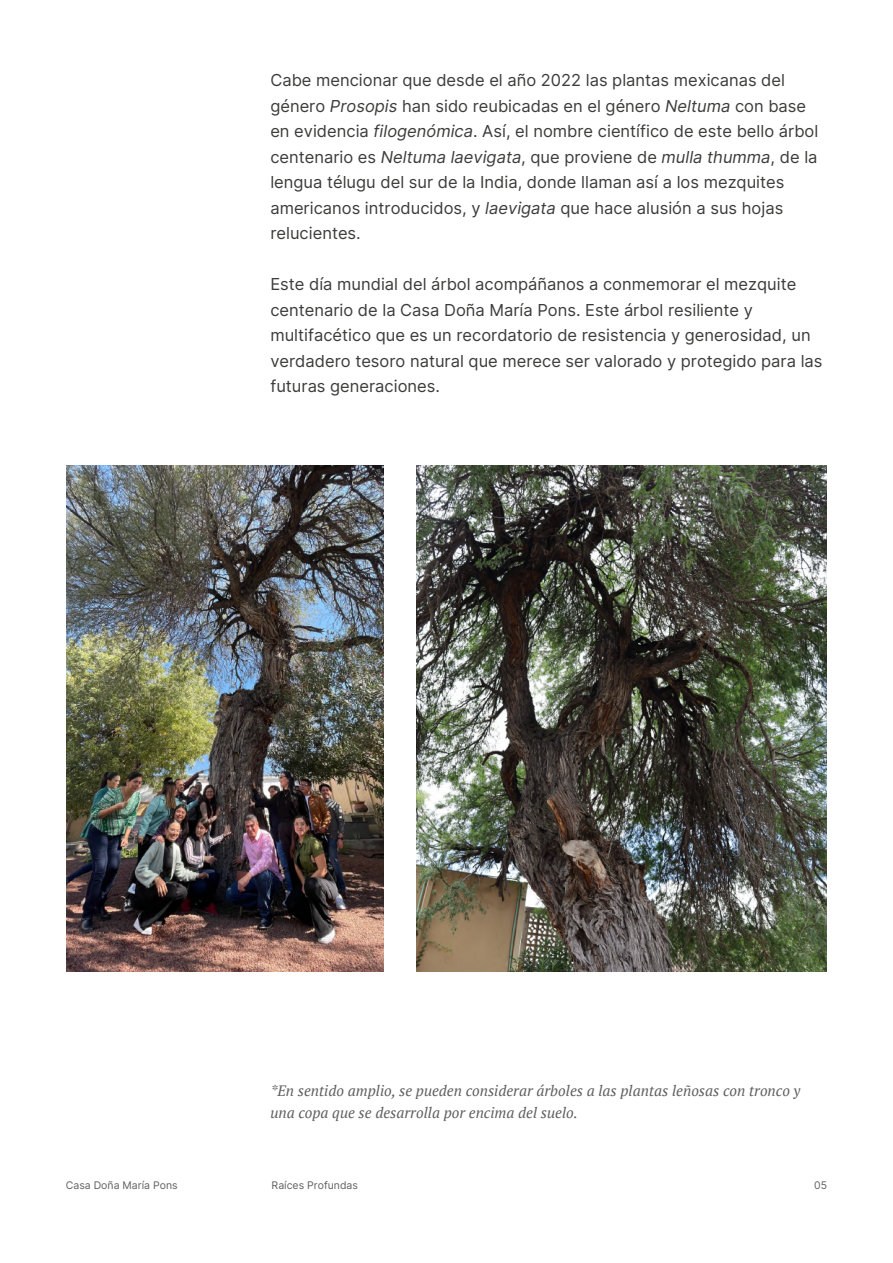
<style>
.page{position:relative;width:893px;height:1263px;background:#fff}
.page>*{position:absolute;margin:0;border:0;box-sizing:border-box;transform-origin:0 0}
.t1{font:16.5px/25.5px "Inter";color:#3c3c3b}
.t2{font:italic 15px/22.5px "PT Serif";color:#606060}
.t3{font:10.5px "Inter";color:#606060}
</style>
<div class="page">
<img style="left:66px;top:465px;width:317px;height:506px">
<img style="left:417px;top:465px;width:409px;height:506px">
<p class="t1" style="left:270px;top:67px;width:549px">Cabe mencionar que desde el año 2022 las plantas mexicanas del género Prosopis han sido reubicadas en el género Neltuma con base en evidencia filogenómica. Así, el nombre científico de este bello árbol centenario es Neltuma laevigata, que proviene de mulla thumma, de la lengua télugu del sur de la India, donde llaman así a los mezquites americanos introducidos, y laevigata que hace alusión a sus hojas relucientes.</p>
<p class="t1" style="left:270px;top:271px;width:554px">Este día mundial del árbol acompáñanos a conmemorar el mezquite centenario de la Casa Doña María Pons. Este árbol resiliente y multifacético que es un recordatorio de resistencia y generosidad, un verdadero tesoro natural que merece ser valorado y protegido para las futuras generaciones.</p>
<p class="t2" style="left:270px;top:1079px;width:532px">*En sentido amplio, se pueden considerar árboles a las plantas leñosas con tronco y una copa que se desarrolla por encima del suelo.</p>
<p class="t3" style="left:66px;top:1177px;width:113px">Casa Doña María Pons</p>
<p class="t3" style="left:272px;top:1177px;width:88px">Raíces Profundas</p>
<p class="t3" style="left:814px;top:1177px;width:14px">05</p>
</div>
